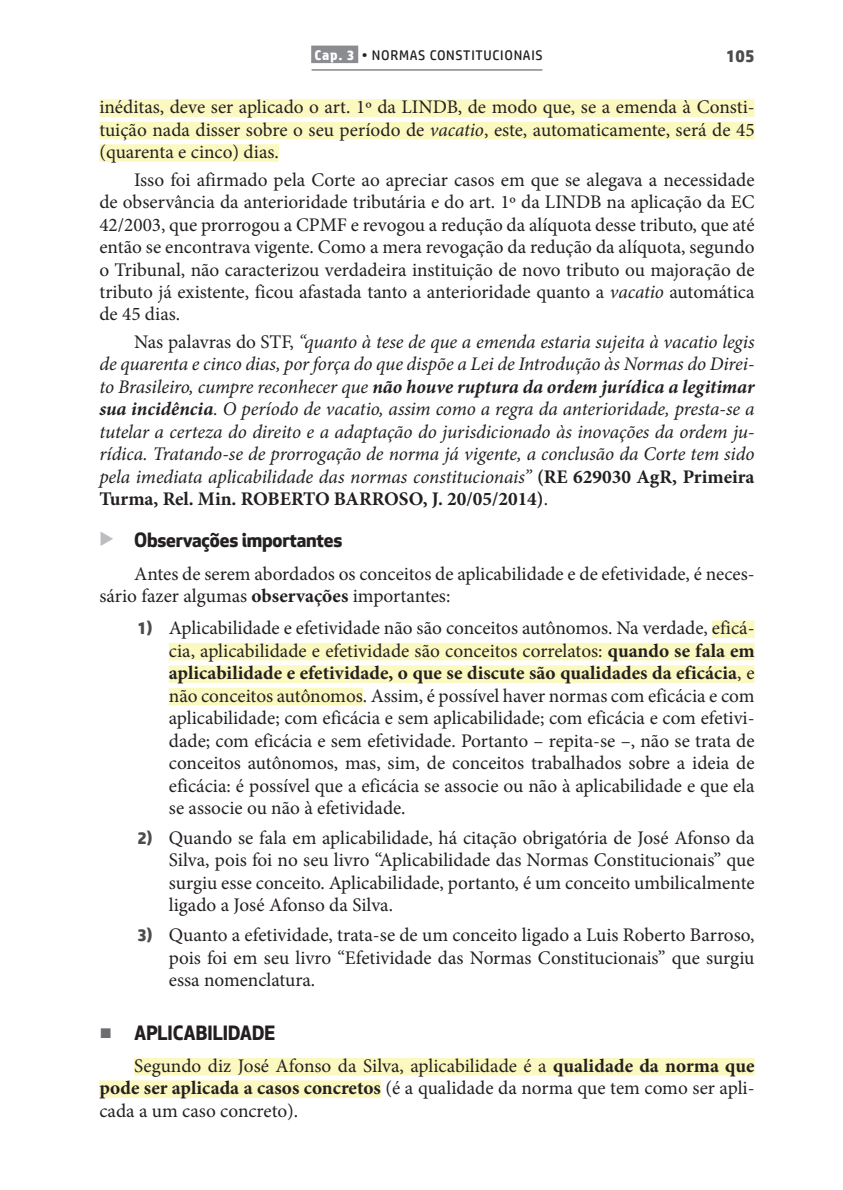
<style>
.page{position:relative;width:843px;height:1190px;background:#fff}
.page>*{position:absolute;margin:0;border:0;box-sizing:border-box;transform-origin:0 0}
.t1{font:19.25px/22.4px "Minion Pro";color:#231f20;text-align:justify}
.t2{font:italic 19.25px/22.4px "Minion Pro";letter-spacing:-.005em;color:#231f20;text-align:justify}
.t3{font:700 19.25px "Apex New";letter-spacing:-.01em;color:#231f20}
.t4{font:700 17.5px "HP Simplified";color:#4b4c4d}
.t5{font:14px "HP Simplified";letter-spacing:.05em;color:#231f20}
.s1{font-weight:700;color:#fff}
.s2{font-style:italic}
.s3{font-style:normal}
.s4{font-weight:700}
.s5{font-weight:700;font-style:normal}
.s6{color:#bcbdc0}
.s7{font-family:"HP Simplified";font-weight:700;font-size:17.5px;color:#4b4c4d}
.s8{color:#6c6d70}
</style>
<div class="page">
<hr style="left:311px;top:69px;width:231px;height:1px;background:#4b4c4d">
<div style="left:311px;top:46px;width:47px;height:17px;background:#8a8c8f"></div>
<div style="left:99px;top:99px;width:655px;height:18px;background:#fbf8c0"></div>
<div style="left:99px;top:122px;width:655px;height:17px;background:#fbf8c0"></div>
<div style="left:99px;top:144px;width:180px;height:18px;background:#fbf8c0"></div>
<div style="left:711px;top:620px;width:43px;height:18px;background:#fbf8c0"></div>
<div style="left:169px;top:643px;width:585px;height:17px;background:#fbf8c0"></div>
<div style="left:169px;top:665px;width:585px;height:17px;background:#fbf8c0"></div>
<div style="left:169px;top:687px;width:194px;height:18px;background:#fbf8c0"></div>
<div style="left:134px;top:1057px;width:620px;height:18px;background:#fbf8c0"></div>
<div style="left:99px;top:1080px;width:282px;height:17px;background:#fbf8c0"></div>
<p class="t5" style="left:314px;top:47px;width:230px"><span class="s1">Cap. 3</span> • NORMAS CONSTITUCIONAIS</p>
<p class="t4" style="left:726px;top:46px;width:30px">105</p>
<p class="t1" style="left:99px;top:96px;width:656px">inéditas, deve ser aplicado o art. 1º da LINDB, de modo que, se a emenda à Consti&shy;tuição nada disser sobre o seu período de <span class="s2">vacatio</span>, este, automaticamente, será de 45 (quarenta e cinco) dias.</p>
<p class="t1" style="left:99px;top:168px;width:656px;text-indent:35px">Isso foi afirmado pela Corte ao apreciar casos em que se alegava a necessidade de observância da anterioridade tributária e do art. 1º da LINDB na aplicação da EC 42/2003, que prorrogou a CPMF e revogou a redução da alíquota desse tributo, que até então se encontrava vigente. Como a mera revogação da redução da alíquota, segundo o Tribunal, não caracterizou verdadeira instituição de novo tributo ou majoração de tributo já existente, ficou afastada tanto a anterioridade quanto a <span class="s2">vacatio</span> automática de 45 dias.</p>
<p class="t2" style="left:99px;top:330px;width:656px;text-indent:35px"><span class="s3">Nas palavras do STF,</span> “quanto à tese de que a emenda estaria sujeita à vacatio legis de quarenta e cinco dias, por força do que dispõe a Lei de Introdução às Normas do Direi&shy;to Brasileiro, cumpre reconhecer que <span class="s4">não houve ruptura da ordem jurídica a legitimar sua incidência</span>. O período de vacatio, assim como a regra da anterioridade, presta-se a tutelar a certeza do direito e a adaptação do jurisdicionado às inovações da ordem ju&shy;rídica. Tratando-se de prorrogação de norma já vigente, a conclusão da Corte tem sido pela imediata aplicabilidade das normas constitucionais” <span class="s5">(RE 629030 AgR, Primeira Turma, Rel. Min. ROBERTO BARROSO, J. 20/05/2014)</span><span class="s3">.</span></p>
<p class="t3" style="left:99px;top:526px;width:244px"><span class="s6">▶</span> Observações importantes</p>
<p class="t1" style="left:99px;top:562px;width:656px;text-indent:35px">Antes de serem abordados os conceitos de aplicabilidade e de efetividade, é neces&shy;sário fazer algumas <span class="s4">observações</span> importantes:</p>
<p class="t1" style="left:169px;top:617px;width:587px;text-indent:-32px"><span class="s7">1)</span> Aplicabilidade e efetividade não são conceitos autônomos. Na verdade, eficá&shy;cia, aplicabilidade e efetividade são conceitos correlatos: <span class="s4">quando se fala em aplicabilidade e efetividade, o que se discute são qualidades da eficácia</span>, e não conceitos autônomos. Assim, é possível haver normas com eficácia e com aplicabilidade; com eficácia e sem aplicabilidade; com eficácia e com efetivi&shy;dade; com eficácia e sem efetividade. Portanto – repita-se –, não se trata de conceitos autônomos, mas, sim, de conceitos trabalhados sobre a ideia de eficácia: é possível que a eficácia se associe ou não à aplicabilidade e que ela se associe ou não à efetividade.</p>
<p class="t1" style="left:169px;top:826px;width:587px;text-indent:-32px"><span class="s7">2)</span> Quando se fala em aplicabilidade, há citação obrigatória de José Afonso da Silva, pois foi no seu livro “Aplicabilidade das Normas Constitucionais” que surgiu esse conceito. Aplicabilidade, portanto, é um conceito umbilicalmente ligado a José Afonso da Silva.</p>
<p class="t1" style="left:169px;top:923px;width:587px;text-indent:-32px"><span class="s7">3)</span> Quanto a efetividade, trata-se de um conceito ligado a Luis Roberto Barroso, pois foi em seu livro “Efetividade das Normas Constitucionais” que surgiu essa nomenclatura.</p>
<p class="t3" style="left:99px;top:1018px;width:177px"><span class="s8">▪</span> APLICABILIDADE</p>
<p class="t1" style="left:99px;top:1054px;width:656px;text-indent:35px">Segundo diz José Afonso da Silva, aplicabilidade é a <span class="s4">qualidade da norma que pode ser aplicada a casos concretos</span> (é a qualidade da norma que tem como ser apli&shy;cada a um caso concreto).</p>
</div>
